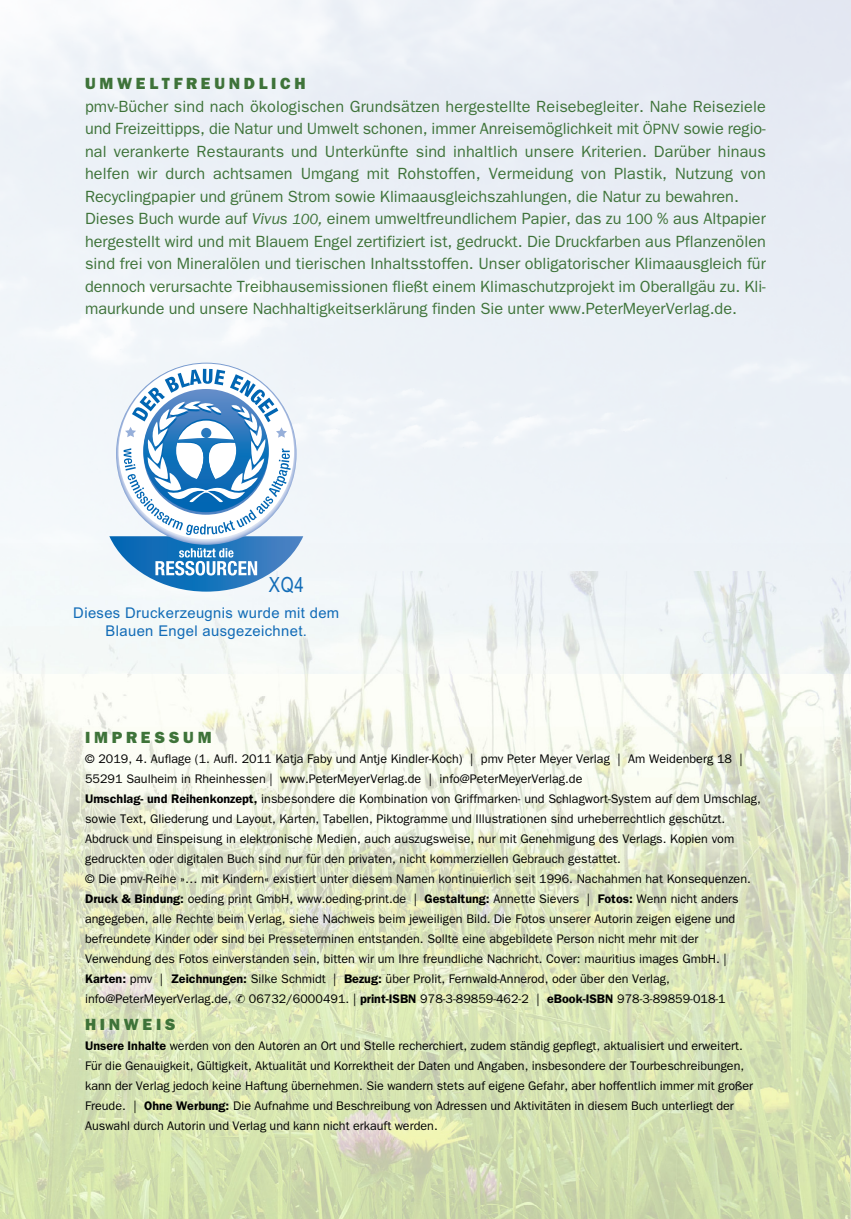
<style>
.page{position:relative;width:851px;height:1219px;background:#fff}
.page>*{position:absolute;margin:0;border:0;box-sizing:border-box;transform-origin:0 0}
.t1{font:21px "Arial MT+T42";color:#126cb7;scale:.8 1}
.t2{font:16.25px/22.5px "ITC Franklin Gothic Std";color:#3e7339}
.t3{font:16.25px "ITC Franklin Gothic Std Hvy";letter-spacing:.23em;color:#3e7339}
.t4{font:14.75px/17.8px "Arial MT+T42";letter-spacing:.025em;color:#126cb7;text-align:center}
.t5{font:12.5px/20px "ITC Franklin Gothic Std";color:#000}
.s1{font-size:15px}
.s2{font-style:italic}
.s3{font-style:italic;font-size:15px}
.s4{font-weight:600}
</style>
<div class="page">
<img style="left:0;top:542px;width:850px;height:677px">
<svg style="left:850px;top:673px;width:1px;height:546px"></svg>
<img style="left:850px;top:0;width:1px;height:673px">
<img style="left:109px;top:536px;width:194px;height:56px">
<svg style="left:155px;top:548px;width:102px;height:27px"></svg>
<img style="left:116px;top:363px;width:181px;height:182px">
<div style="left:118px;top:363px;width:176px;height:176px;background:#fff;border-radius:50%"></div>
<svg style="left:124px;top:369px;width:166px;height:166px"></svg>
<h2 class="t3" style="left:85px;top:74px;width:222px">UMWELTFREUNDLICH</h2>
<p class="t2" style="left:85px;top:96px;width:682px">pmv-Bücher sind nach ökologischen Grundsätzen hergestellte Reisebegleiter. Nahe Reiseziele und Freizeittipps, die Natur und Umwelt schonen, immer Anreisemöglichkeit mit <span class="s1">ÖPNV</span> sowie regio&shy;nal verankerte Restaurants und Unterkünfte sind inhaltlich unsere Kriterien. Darüber hinaus helfen wir durch achtsamen Umgang mit Rohstoffen, Vermeidung von Plastik, Nutzung von Recycling papier und grünem Strom sowie Klimaausgleichszahlungen, die Natur zu bewahren.<br>Dieses Buch wurde auf <span class="s2">Vivus</span> <span class="s3">100</span><span class="s2">,</span> einem umweltfreundlichem Papier, das zu <span class="s1">100</span> % aus Altpapier hergestellt wird und mit Blauem Engel zertifiziert ist, gedruckt. Die Druckfarben aus Pflanzenölen sind frei von Mineralölen und tierischen Inhaltsstoffen. Unser obligatorischer Klimaausgleich für dennoch verursachte Treibhausemissionen fließt einem Klimaschutzprojekt im Oberallgäu zu. Kli&shy;maurkunde und unsere Nachhaltigkeits erklärung finden Sie unter www.PeterMeyerVerlag.de.</p>
<h1 class="t1" style="left:269px;top:577px;width:46px">XQ4</h1>
<p class="t4" style="left:73px;top:605px;width:267px">Dieses Druckerzeugnis wurde mit dem<br>Blauen Engel ausgezeichnet.</p>
<h2 class="t3" style="left:85px;top:727px;width:128px">IMPRESSUM</h2>
<p class="t5" style="left:85px;top:749px;width:677px">© 2019, 4. Auflage (1. Aufl. 2011 Katja Faby und Antje Kindler-Koch) | pmv Peter Meyer Verlag | Am Weidenberg 18 | 55291 Saulheim in Rheinhessen | www.PeterMeyerVerlag.de | info@PeterMeyerVerlag.de<br><span class="s4">Umschlag- und Reihenkonzept,</span> insbesondere die Kombination von Griffmarken- und Schlagwort-System auf dem Umschlag, sowie Text, Gliederung und Layout, Karten, Tabellen, Piktogramme und Illustrationen sind urheberrechtlich geschützt.<br>Abdruck und Einspeisung in elektronische Medien, auch auszugsweise, nur mit Genehmigung des Verlags. Kopien vom gedruckten oder digitalen Buch sind nur für den privaten, nicht kommerziellen Gebrauch gestattet.<br>© Die pmv-Reihe »… mit Kindern« existiert unter diesem Namen kontinuierlich seit 1996. Nachahmen hat Konsequenzen.<br><span class="s4">Druck &amp; Bindung:</span> oeding print GmbH, www.oeding-print.de | <span class="s4">Gestaltung:</span> Annette Sievers | <span class="s4">Fotos:</span> Wenn nicht anders angegeben, alle Rechte beim Verlag, siehe Nachweis beim jeweiligen Bild. Die Fotos unserer Autorin zeigen eigene und befreundete Kinder oder sind bei Presseterminen entstanden. Sollte eine abgebildete Person nicht mehr mit der Verwendung des Fotos einverstanden sein, bitten wir um Ihre freundliche Nachricht. Cover: mauritius images GmbH. | <span class="s4">Karten:</span> pmv | <span class="s4">Zeichnungen:</span> Silke Schmidt | <span class="s4">Bezug:</span> über Prolit, Fernwald-Annerod, oder über den Verlag, info@PeterMeyerVerlag.de, ✆ 06732/6000491. | <span class="s4">print-ISBN</span> 978-3-89859-462-2 | <span class="s4">eBook-ISBN</span> 978-3-89859-018-1</p>
<h2 class="t3" style="left:85px;top:1015px;width:92px">HINWEIS</h2>
<p class="t5" style="left:85px;top:1037px;width:669px"><span class="s4">Unsere Inhalte</span> werden von den Autoren an Ort und Stelle recherchiert, zudem ständig gepflegt, aktualisiert und erweitert.<br>Für die Genauigkeit, Gültigkeit, Aktualität und Korrektheit der Daten und Angaben, insbesondere der Tourbeschreibungen, kann der Verlag jedoch keine Haftung übernehmen. Sie wandern stets auf eigene Gefahr, aber hoffentlich immer mit großer Freude. | <span class="s4">Ohne Werbung:</span> Die Aufnahme und Beschreibung von Adressen und Aktivitäten in diesem Buch unterliegt der Auswahl durch Autorin und Verlag und kann nicht erkauft werden.</p>
</div>
